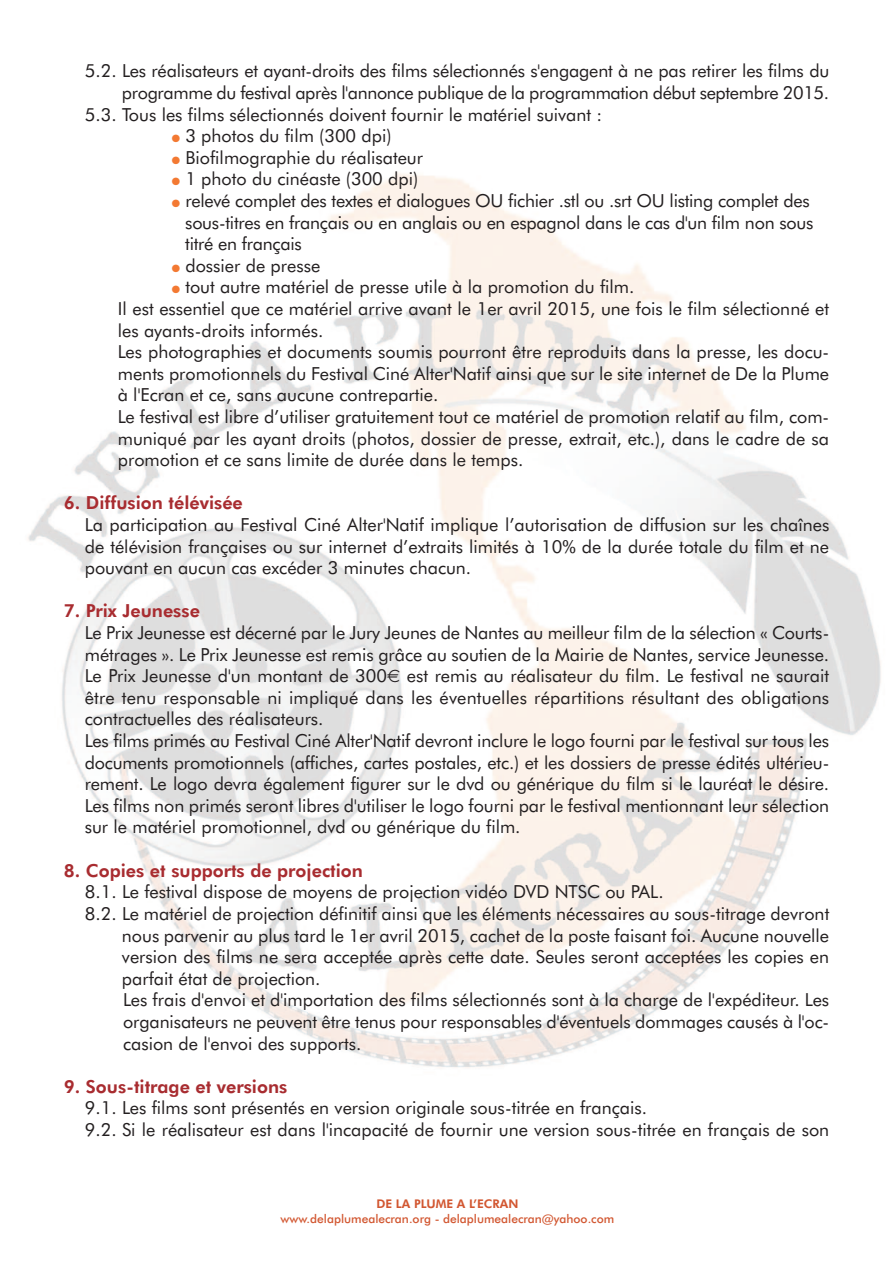
<style>
.page{position:relative;width:893px;height:1263px;background:#fff}
.page>*{position:absolute;margin:0;border:0;box-sizing:border-box;transform-origin:0 0}
.t1{font:18px/21.6px "Futura BT";color:#231f20}
.t2{font:800 18px "Futura BT";color:#a82c30}
.t3{font:18px "Futura BT";letter-spacing:-.02em;color:#231f20}
.t4{font:500 12px "Futura BT";color:#d25731}
.t5{font:800 12px "Futura BT";color:#d25731}
.s1{color:#f37932}
</style>
<div class="page">
<img style="left:28px;top:173px;width:853px;height:895px">
<svg style="left:387px;top:670px;width:13px;height:12px"></svg>
<p class="t1" style="left:85px;top:62px;width:746px">5.2. Les réalisateurs et ayant-droits des films sélectionnés s'engagent à ne pas retirer les films du</p>
<p class="t3" style="left:122px;top:85px;width:709px">programme du festival après l'annonce publique de la programmation début septembre 2015.</p>
<p class="t1" style="left:85px;top:105px;width:519px">5.3. Tous les films sélectionnés doivent fournir le matériel suivant :</p>
<p class="t1" style="left:172px;top:127px;width:221px"><span class="s1">●</span> 3 photos du film (300 dpi)</p>
<p class="t1" style="left:172px;top:148px;width:253px"><span class="s1">●</span> Biofilmographie du réalisateur</p>
<p class="t1" style="left:172px;top:170px;width:248px"><span class="s1">●</span> 1 photo du cinéaste (300 dpi)</p>
<p class="t1" style="left:185px;top:191px;width:629px;text-indent:-13px"><span class="s1">●</span> relevé complet des textes et dialogues OU fichier .stl ou .srt OU listing complet des sous-titres en français ou en anglais ou en espagnol dans le cas d'un film non sous titré en français</p>
<p class="t1" style="left:172px;top:256px;width:150px"><span class="s1">●</span> dossier de presse</p>
<p class="t1" style="left:118px;top:278px;width:713px;text-indent:54px"><span class="s1">●</span> tout autre matériel de presse utile à la promotion du film.<br>Il est essentiel que ce matériel arrive avant le 1er avril 2015, une fois le film sélectionné et les ayants-droits informés.<br>Les photographies et documents soumis pourront être reproduits dans la presse, les docu&shy;ments promotionnels du Festival Ciné Alter'Natif ainsi que sur le site internet de De la Plume à l'Ecran et ce, sans aucune contrepartie.<br>Le festival est libre d’utiliser gratuitement tout ce matériel de promotion relatif au film, com&shy;muniqué par les ayant droits (photos, dossier de presse, extrait, etc.), dans le cadre de sa promotion et ce sans limite de durée dans le temps.</p>
<p class="t2" style="left:64px;top:496px;width:181px">6. Diffusion télévisée</p>
<p class="t1" style="left:85px;top:515px;width:746px;text-align:justify">La participation au Festival Ciné Alter'Natif implique l’autorisation de diffusion sur les chaînes de télévision françaises ou sur internet d’extraits limités à 10% de la durée totale du film et ne pouvant en aucun cas excéder 3 minutes chacun.</p>
<p class="t2" style="left:64px;top:604px;width:138px">7. Prix Jeunesse</p>
<p class="t1" style="left:85px;top:623px;width:746px">Le Prix Jeunesse est décerné par le Jury Jeunes de Nantes au meilleur film de la sélection « Courts&shy;métrages ». Le Prix Jeunesse est remis grâce au soutien de la Mairie de Nantes, service Jeunesse.<br>Le Prix Jeunesse d'un montant de 300 est remis au réalisateur du film. Le festival ne saurait être tenu responsable ni impliqué dans les éventuelles répartitions résultant des obligations contractuelles des réalisateurs.<br>Les films primés au Festival Ciné Alter'Natif devront inclure le logo fourni par le festival sur tous les documents promotionnels (affiches, cartes postales, etc.) et les dossiers de presse édités ultérieu&shy;rement. Le logo devra également figurer sur le dvd ou générique du film si le lauréat le désire.<br>Les films non primés seront libres d'utiliser le logo fourni par le festival mentionnant leur sélection sur le matériel promotionnel, dvd ou générique du film.</p>
<p class="t2" style="left:64px;top:863px;width:301px">8. Copies et supports de projection</p>
<p class="t1" style="left:85px;top:883px;width:580px">8.1. Le festival dispose de moyens de projection vidéo DVD NTSC ou PAL.</p>
<p class="t1" style="left:85px;top:904px;width:746px">8.2. Le matériel de projection définitif ainsi que les éléments nécessaires au sous-titrage devront</p>
<p class="t1" style="left:122px;top:926px;width:709px">nous parvenir au plus tard le 1er avril 2015, cachet de la poste faisant foi. Aucune nouvelle</p>
<p class="t1" style="left:122px;top:947px;width:709px">version des films ne sera acceptée après cette date. Seules seront acceptées les copies en</p>
<p class="t1" style="left:122px;top:969px;width:200px">parfait état de projection.</p>
<p class="t1" style="left:123px;top:991px;width:708px">Les frais d'envoi et d'importation des films sélectionnés sont à la charge de l'expéditeur. Les</p>
<p class="t1" style="left:123px;top:1012px;width:708px">organisateurs ne peuvent être tenus pour responsables d'éventuels dommages causés à l'oc-</p>
<p class="t1" style="left:123px;top:1034px;width:240px">casion de l'envoi des supports.</p>
<p class="t2" style="left:64px;top:1079px;width:225px">9. Sous-titrage et versions</p>
<p class="t1" style="left:85px;top:1099px;width:746px">9.1. Les films sont présentés en version originale sous-titrée en français.<br>9.2. Si le réalisateur est dans l'incapacité de fournir une version sous-titrée en français de son</p>
<p class="t5" style="left:376px;top:1199px;width:143px">DE LA PLUME A L’ECRAN</p>
<p class="t4" style="left:281px;top:1213px;width:335px">www.delaplumealecran.org - delaplumealecran@yahoo.com</p>
</div>
